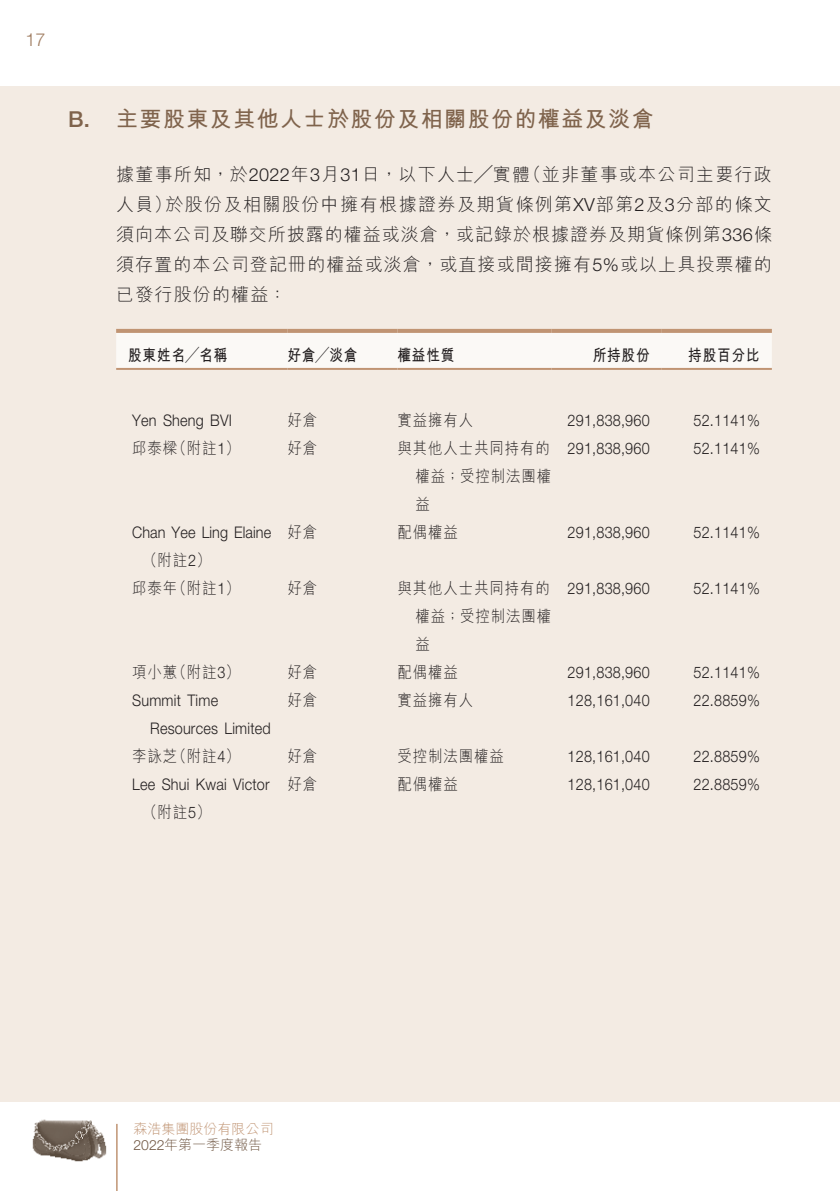
<style>
.page{position:relative;width:840px;height:1191px;background:#fff}
.page>*{position:absolute;margin:0;border:0;box-sizing:border-box;transform-origin:0 0}
._04___H2{font:700 22px "M Hei HK";letter-spacing:.065em;color:#7f634c}
._04___H2-2{font:500 22px "Helvetica Neue LT Std";color:#7f634c}
._12___P2{font:300 18px/30px "M Hei HK";letter-spacing:.06em;color:#231f20}
._12___P2-2{font:300 18px/30px "M Hei HK";letter-spacing:.08em;color:#231f20}
.t1{font:300 18px "Helvetica Neue LT Std";color:#9f7c60}
._01_Body_Text{font:300 16px "Helvetica Neue LT Std";letter-spacing:.015em;color:#231f20;scale:.9 1}
._15_Table_Stub{font:300 16px/28px "M Hei HK";letter-spacing:.065em;color:#231f20;scale:.9 1}
._15_Table_Stub-2{font:300 16px/28px "Helvetica Neue LT Std";letter-spacing:.015em;color:#231f20;scale:.9 1}
._01_Body_Text-2{font:700 16px "M Hei HK";letter-spacing:.065em;color:#231f20;scale:.85 1}
._15_Table_Stub-3{font:700 16px "M Hei HK";letter-spacing:.065em;color:#231f20;scale:.85 1}
.t2{font:300 14px/16px "M Hei HK";color:#c09473}
.s1{font-family:"Helvetica Neue LT Std"}
.s2{font-family:"M Hei HK"}
.s3{font-family:"Helvetica Neue LT Std";color:#6f5642}
.s4{color:#6f5642}
</style>
<div class="page">
<img style="left:32px;top:1119px;width:75px;height:43px">
<hr style="left:116px;top:1123px;width:1px;height:68px;background:#c09473">
<div style="left:0;top:86px;width:839px;height:1016px;background:#f3ebe3"></div>
<div style="left:116px;top:333px;width:655px;height:34px;background:#fbf9f6"></div>
<hr style="left:116px;top:329px;width:171px;height:4px;background:#c09473">
<hr style="left:287px;top:329px;width:110px;height:4px;background:#c09473">
<hr style="left:397px;top:329px;width:154px;height:4px;background:#c09473">
<hr style="left:551px;top:329px;width:110px;height:4px;background:#c09473">
<hr style="left:661px;top:329px;width:110px;height:4px;background:#c09473">
<hr style="left:116px;top:368px;width:171px;height:2px;background:#c09473">
<hr style="left:287px;top:368px;width:110px;height:2px;background:#c09473">
<hr style="left:397px;top:368px;width:154px;height:2px;background:#c09473">
<hr style="left:551px;top:368px;width:110px;height:2px;background:#c09473">
<hr style="left:661px;top:368px;width:110px;height:2px;background:#c09473">
<p class="t1" style="left:25px;top:28px;width:22px">17</p>
<p class="_04___H2-2" style="left:68px;top:106px;width:23px">B.</p>
<p class="_04___H2" style="left:116px;top:102px;width:538px">主要股東及其他人士於股份及相關股份的權益及淡倉</p>
<p class="_12___P2-2" style="left:165px;top:158px;width:607px;text-indent:-49px">據董事所知，於<span class="s1">2022</span>年<span class="s1">3</span>月<span class="s1">31</span>日，以下人士╱實體<br>於股份及相關股份中擁有根據證券及期貨條例第<span class="s1">XV</span>部第<span class="s1">2</span>及<span class="s1">3</span>分部的條文</p>
<p class="_12___P2" style="left:523px;top:158px;width:250px">（並非董事或本公司主要行政</p>
<p class="_12___P2" style="left:116px;top:188px;width:657px">人員）<br>須向本公司及聯交所披露的權益或淡倉，或記錄於根據證券及期貨條例第<span class="s1">336</span>條須存置的本公司登記冊的權益或淡倉，或直接或間接擁有<span class="s1">5%</span>或以上具投票權的已發行股份的權益：</p>
<p class="_15_Table_Stub-3" style="left:128px;top:343px;width:118px">股東姓名╱名稱</p>
<p class="_01_Body_Text-2" style="left:287px;top:343px;width:84px">好倉╱淡倉</p>
<p class="_01_Body_Text-2" style="left:397px;top:343px;width:69px">權益性質</p>
<p class="_01_Body_Text-2" style="left:592px;top:343px;width:69px">所持股份</p>
<p class="_01_Body_Text-2" style="left:688px;top:343px;width:86px">持股百分比</p>
<p class="_15_Table_Stub-2" style="left:132px;top:406px;width:112px">Yen Sheng BVI</p>
<p class="_15_Table_Stub" style="left:287px;top:405px;width:35px">好倉</p>
<p class="_15_Table_Stub" style="left:397px;top:405px;width:86px">實益擁有人</p>
<p class="_01_Body_Text" style="left:567px;top:410px;width:93px">291,838,960</p>
<p class="_01_Body_Text" style="left:693px;top:410px;width:75px">52.1141%</p>
<p class="_15_Table_Stub" style="left:172px;top:433px;width:77px">（附註 ）<span class="s1">1</span></p>
<p class="_15_Table_Stub" style="left:132px;top:433px;width:52px">邱泰樑</p>
<p class="_15_Table_Stub" style="left:287px;top:433px;width:35px">好倉</p>
<p class="_15_Table_Stub" style="left:397px;top:433px;width:171px">與其他人士共同持有的</p>
<p class="_01_Body_Text" style="left:567px;top:438px;width:93px">291,838,960</p>
<p class="_01_Body_Text" style="left:693px;top:438px;width:75px">52.1141%</p>
<p class="_15_Table_Stub" style="left:415px;top:461px;width:152px">權益；受控制法團權益</p>
<p class="_15_Table_Stub" style="left:287px;top:517px;width:35px">好倉</p>
<p class="_15_Table_Stub" style="left:397px;top:517px;width:69px">配偶權益</p>
<p class="_15_Table_Stub-2" style="left:143px;top:518px;width:144px;text-indent:-11px">Chan Yee Ling Elaine<span class="s2">（附註 (</span>2</p>
<p class="_01_Body_Text" style="left:693px;top:522px;width:75px">52.1141%</p>
<p class="_01_Body_Text" style="left:567px;top:522px;width:93px">291,838,960</p>
<p class="_15_Table_Stub" style="left:172px;top:573px;width:77px">（附註 ）<span class="s1">1</span></p>
<p class="_15_Table_Stub" style="left:132px;top:573px;width:52px">邱泰年</p>
<p class="_15_Table_Stub" style="left:287px;top:573px;width:35px">好倉</p>
<p class="_15_Table_Stub" style="left:397px;top:573px;width:171px">與其他人士共同持有的</p>
<p class="_15_Table_Stub" style="left:415px;top:601px;width:152px">權益；受控制法團權益</p>
<p class="_01_Body_Text" style="left:567px;top:578px;width:93px">291,838,960</p>
<p class="_01_Body_Text" style="left:693px;top:578px;width:75px">52.1141%</p>
<p class="_15_Table_Stub" style="left:172px;top:657px;width:77px">（附註 ）<span class="s1">3</span></p>
<p class="_15_Table_Stub" style="left:287px;top:657px;width:35px">好倉</p>
<p class="_15_Table_Stub" style="left:132px;top:657px;width:52px">項小蕙</p>
<p class="_15_Table_Stub-2" style="left:150px;top:686px;width:135px;text-indent:-18px">Summit Time<br>Resources Limited</p>
<p class="_01_Body_Text" style="left:693px;top:690px;width:75px">22.8859%</p>
<p class="_15_Table_Stub" style="left:397px;top:657px;width:69px">配偶權益</p>
<p class="_01_Body_Text" style="left:693px;top:662px;width:75px">52.1141%</p>
<p class="_01_Body_Text" style="left:567px;top:662px;width:93px">291,838,960</p>
<p class="_15_Table_Stub" style="left:397px;top:685px;width:86px">實益擁有人</p>
<p class="_15_Table_Stub" style="left:287px;top:685px;width:35px">好倉</p>
<p class="_01_Body_Text" style="left:567px;top:690px;width:93px">128,161,040</p>
<p class="_15_Table_Stub" style="left:172px;top:741px;width:77px">（附註 ）<span class="s1">4</span></p>
<p class="_15_Table_Stub" style="left:132px;top:741px;width:52px">李詠芝</p>
<p class="_15_Table_Stub-2" style="left:143px;top:770px;width:142px;text-indent:-11px">Lee Shui Kwai Victor<span class="s2">（附註 (</span>5</p>
<p class="_01_Body_Text" style="left:693px;top:774px;width:75px">22.8859%</p>
<p class="_15_Table_Stub" style="left:287px;top:741px;width:35px">好倉</p>
<p class="_15_Table_Stub" style="left:397px;top:741px;width:120px">受控制法團權益</p>
<p class="_01_Body_Text" style="left:693px;top:746px;width:75px">22.8859%</p>
<p class="_01_Body_Text" style="left:567px;top:746px;width:93px">128,161,040</p>
<p class="_15_Table_Stub" style="left:287px;top:769px;width:35px">好倉</p>
<p class="_15_Table_Stub" style="left:397px;top:769px;width:69px">配偶權益</p>
<p class="_01_Body_Text" style="left:567px;top:774px;width:93px">128,161,040</p>
<p class="t2" style="left:133px;top:1120px;width:142px">森浩集團股份有限公司<br><span class="s3">2022</span><span class="s4">年第一季度報告</span></p>
</div>
